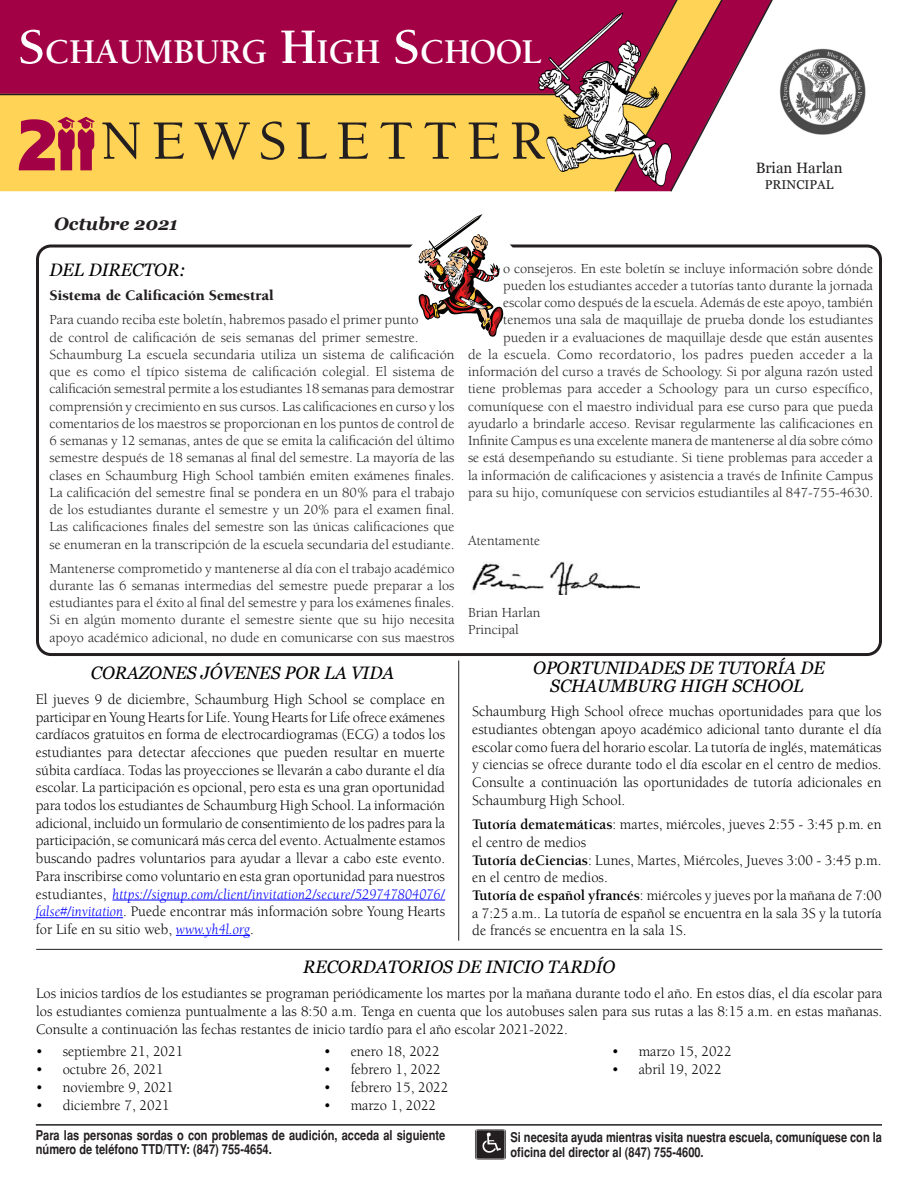
<style>
.page{position:relative;width:918px;height:1188px;background:#fff}
.page>*{position:absolute;margin:0;border:0;box-sizing:border-box;transform-origin:0 0}
.t1{font:500 57px "Berkeley";letter-spacing:.16em;color:#231f20}
.t2{font:700 35.7px "Berkeley";letter-spacing:-.015em;color:#fff}
.heading_3{font:italic 18px/17.7px "Georgia";color:#000;text-align:center}
.Body_Text{font:italic 18px "Georgia";color:#000}
.t3{font:italic 700 18px "Georgia";color:#231f20}
.heading_3-2{font:15px/17.7px "Berkeley";color:#000;text-align:justify}
.Body_Text-2{font:900 15px "Berkeley";color:#231f20}
.t4{font:15px "Georgia";color:#231f20}
.Body_Text-3{font:14.25px/17.2px "Berkeley";color:#231f20}
.t5{font:700 condensed 13.5px/14.2px "Helvetica";color:#231f20}
.t6{font:12.75px "Georgia";color:#231f20}
.s1{font-size:51px}
.s2{font-style:italic;color:#00f}
.s3{font-weight:700}
</style>
<div class="page">
<div style="left:0;top:95px;width:613px;height:96px;background:#fed356"></div>
<div style="left:0;top:0;width:613px;height:94px;background:#a30146"></div>
<hr style="left:0;top:94px;width:616px;height:1px;background:#231f20">
<img style="left:537px;top:10px;width:76px;height:178px">
<img style="left:18px;top:116px;width:78px;height:54px">
<img style="left:784px;top:48px;width:82px;height:87px">
<svg style="left:613px;top:0;width:171px;height:192px"></svg>
<div style="left:36px;top:244px;width:846px;height:412px;border:3px solid #231f20;border-radius:14px"></div>
<div style="left:397px;top:224px;width:128px;height:123px;background:#fff;border-radius:50%"></div>
<svg style="left:419px;top:214px;width:85px;height:123px"></svg>
<svg style="left:475px;top:1129px;width:31px;height:31px"></svg>
<hr style="left:36px;top:1124px;width:846px;height:2px;background:#231f20">
<hr style="left:113px;top:900px;width:332px;height:1px;background:#00f">
<hr style="left:36px;top:917px;width:87px;height:1px;background:#00f">
<hr style="left:176px;top:935px;width:74px;height:1px;background:#00f">
<hr style="left:458px;top:660px;width:1px;height:281px;background:#231f20">
<hr style="left:36px;top:949px;width:846px;height:1px;background:#231f20">
<img style="left:472px;top:561px;width:168px;height:34px">
<p class="t2" style="left:18px;top:33px;width:526px"><span class="s1">S</span>CHAUMBURG <span class="s1">H</span>IGH <span class="s1">S</span>CHOOL</p>
<p class="t1" style="left:100px;top:111px;width:446px">NEWSLETTER</p>
<p class="t3" style="left:54px;top:210px;width:126px">Octubre 2021</p>
<p class="t4" style="left:756px;top:157px;width:89px">Brian Harlan</p>
<p class="t6" style="left:765px;top:175px;width:70px">PRINCIPAL</p>
<p class="Body_Text" style="left:50px;top:256px;width:138px">DEL DIRECTOR:</p>
<p class="Body_Text-2" style="left:50px;top:288px;width:226px">Sistema de Calificación Semestral</p>
<p class="Body_Text-3" style="left:50px;top:311px;width:407px">Para cuando reciba este boletín, habremos pasado el primer punto<br>de control de calificación de seis semanas del primer semestre.<br>Schaumburg La escuela secundaria utiliza un sistema de calificación que es como el típico sistema de calificación colegial. El sistema de calificación semestral permite a los estudiantes 18 semanas para demostrar comprensión y crecimiento en sus cursos. Las calificaciones en curso y los comentarios de los maestros se proporcionan en los puntos de control de 6 semanas y 12 semanas, antes de que se emita la calificación del último semestre después de 18 semanas al final del semestre. La mayoría de las clases en Schaumburg High School también emiten exámenes finales.<br>La calificación del semestre final se pondera en un 80% para el trabajo de los estudiantes durante el semestre y un 20% para el examen final.<br>Las calificaciones finales del semestre son las únicas calificaciones que se enumeran en la transcripción de la escuela secundaria del estudiante.</p>
<p class="Body_Text-3" style="left:50px;top:560px;width:407px;text-align:justify">Mantenerse comprometido y mantenerse al día con el trabajo académico durante las 6 semanas intermedias del semestre puede preparar a los estudiantes para el éxito al final del semestre y para los exámenes finales.<br>Si en algún momento durante el semestre siente que su hijo necesita apoyo académico adicional, no dude en comunicarse con sus maestros</p>
<p class="heading_3" style="left:91px;top:664px;width:305px">CORAZONES JÓVENES POR LA VIDA</p>
<p class="heading_3-2" style="left:36px;top:691px;width:411px">El jueves 9 de diciembre, Schaumburg High School se complace en participar en Young Hearts for Life. Young Hearts for Life ofrece exámenes cardíacos gratuitos en forma de electrocardiogramas (ECG) a todos los estudiantes para detectar afecciones que pueden resultar en muerte súbita cardíaca. Todas las proyecciones se llevarán a cabo durante el día escolar. La participación es opcional, pero esta es una gran oportunidad para todos los estudiantes de Schaumburg High School. La información adicional, incluido un formulario de consentimiento de los padres para la participación, se comunicará más cerca del evento. Actualmente estamos buscando padres voluntarios para ayudar a llevar a cabo este evento.<br>Para inscribirse como voluntario en esta gran oportunidad para nuestros estudiantes, <span class="s2">https://signup.com/client/invitation2/secure/529747804076/ false#/invitation</span>. Puede encontrar más información sobre Young Hearts for Life en su sitio web, <span class="s2">www.yh4l.org</span>.</p>
<p class="Body_Text-3" style="left:468px;top:260px;width:407px;text-align:right">o consejeros. En este boletín se incluye información sobre dónde pueden los estudiantes acceder a tutorías tanto durante la jornada escolar como después de la escuela. Además de este apoyo, también tenemos una sala de maquillaje de prueba donde los estudiantes pueden ir a evaluaciones de maquillaje desde que están ausentes<br>de la escuela. Como recordatorio, los padres pueden acceder a la información del curso a través de Schoology. Si por alguna razón usted tiene problemas para acceder a Schoology para un curso específico, comuníquese con el maestro individual para ese curso para que pueda ayudarlo a brindarle acceso. Revisar regularmente las calificaciones en Infinite Campus es una excelente manera de mantenerse al día sobre cómo se está desempeñando su estudiante. Si tiene problemas para acceder a la información de calificaciones y asistencia a través de Infinite Campus para su hijo, comuníquese con servicios estudiantiles al 847-755-4630.</p>
<p class="Body_Text-3" style="left:468px;top:532px;width:74px">Atentamente</p>
<p class="Body_Text-3" style="left:468px;top:604px;width:74px">Brian Harlan</p>
<p class="Body_Text-3" style="left:468px;top:621px;width:52px">Principal</p>
<p class="heading_3" style="left:533px;top:658px;width:293px">OPORTUNIDADES DE TUTORÍA DE<br>SCHAUMBURG HIGH SCHOOL</p>
<p class="heading_3-2" style="left:472px;top:703px;width:411px">Schaumburg High School ofrece muchas oportunidades para que los estudiantes obtengan apoyo académico adicional tanto durante el día escolar como fuera del horario escolar. La tutoría de inglés, matemáticas y ciencias se ofrece durante todo el día escolar en el centro de medios.<br>Consulte a continuación las oportunidades de tutoría adicionales en Schaumburg High School.</p>
<p class="heading_3-2" style="left:472px;top:816px;width:411px"><span class="s3">Tutoría dematemáticas</span>: martes, miércoles, jueves 2:55 - 3:45 p.m. en el centro de medios</p>
<p class="heading_3-2" style="left:472px;top:851px;width:411px"><span class="s3">Tutoría deCiencias</span>: Lunes, Martes, Miércoles, Jueves 3:00 - 3:45 p.m. en el centro de medios.</p>
<p class="heading_3-2" style="left:472px;top:887px;width:411px"><span class="s3">Tutoría de español yfrancés</span>: miércoles y jueves por la mañana de 7:00 a 7:25 a.m.. La tutoría de español se encuentra en la sala 3S y la tutoría de francés se encuentra en la sala 1S.</p>
<p class="heading_3" style="left:303px;top:957px;width:314px">RECORDATORIOS DE INICIO TARDÍO</p>
<p class="heading_3-2" style="left:36px;top:984px;width:848px">Los inicios tardíos de los estudiantes se programan periódicamente los martes por la mañana durante todo el año. En estos días, el día escolar para los estudiantes comienza puntualmente a las 8:50 a.m. Tenga en cuenta que los autobuses salen para sus rutas a las 8:15 a.m. en estas mañanas.<br>Consulte a continuación las fechas restantes de inicio tardío para el año escolar 2021-2022.</p>
<p class="heading_3-2" style="left:36px;top:1043px;width:149px">• septiembre 21, 2021</p>
<p class="heading_3-2" style="left:36px;top:1061px;width:129px">• octubre 26, 2021</p>
<p class="heading_3-2" style="left:36px;top:1079px;width:140px">• noviembre 9, 2021</p>
<p class="heading_3-2" style="left:36px;top:1097px;width:136px">• diciembre 7, 2021</p>
<p class="heading_3-2" style="left:324px;top:1043px;width:117px">• enero 18, 2022</p>
<p class="heading_3-2" style="left:324px;top:1061px;width:119px">• febrero 1, 2022</p>
<p class="heading_3-2" style="left:324px;top:1079px;width:126px">• febrero 15, 2022</p>
<p class="heading_3-2" style="left:324px;top:1097px;width:114px">• marzo 1, 2022</p>
<p class="heading_3-2" style="left:612px;top:1043px;width:121px">• marzo 15, 2022</p>
<p class="heading_3-2" style="left:612px;top:1061px;width:112px">• abril 19, 2022</p>
<p class="t5" style="left:36px;top:1128px;width:411px">Para las personas sordas o con problemas de audición, acceda al siguiente número de teléfono TTD/TTY: (847) 755-4654.</p>
<p class="t5" style="left:511px;top:1130px;width:373px">Si necesita ayuda mientras visita nuestra escuela, comuníquese con la oficina del director al (847) 755-4600.</p>
</div>
